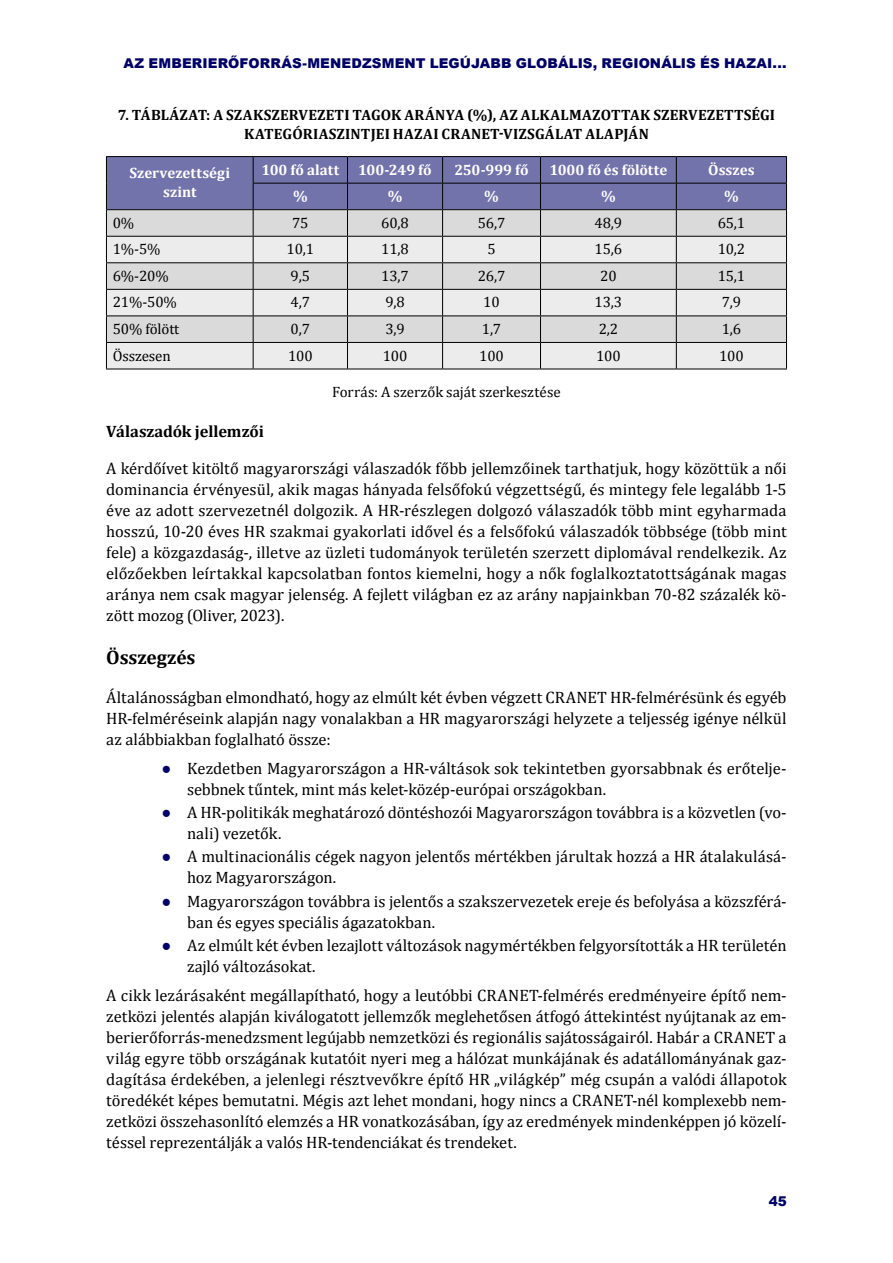
<style>
.page{position:relative;width:893px;height:1263px;background:#fff}
.page>*{position:absolute;margin:0;border:0;box-sizing:border-box;transform-origin:0 0}
.Alcím_1{font:700 19.5px "Cambria";letter-spacing:-.005em;color:#000}
.Főszöveg{font:16.5px/21px "Cambria";letter-spacing:-.005em;color:#000}
.Alcím_2{font:700 16.5px "Cambria";letter-spacing:-.01em;color:#000}
.Táblázat_SZÖVEG{font:15px "Cambria";letter-spacing:-.01em;color:#000}
.t1{font:700 15px/19px "Cambria";letter-spacing:.01em;color:#000;text-align:center}
.Táblázat_FEJ{font:700 15px/19px "Cambria";color:#fff;text-align:center}
.FORRÁS{font:15px "Cambria";color:#000}
.t2{font:900 13.5px "Arial";letter-spacing:.005em;color:#006}
.s1{font-family:"Times New Roman";color:#006}
</style>
<div class="page">
<hr style="left:106px;top:369px;width:147px;height:1px;background:#000">
<hr style="left:253px;top:369px;width:94px;height:1px;background:#000">
<hr style="left:347px;top:369px;width:96px;height:1px;background:#000">
<hr style="left:443px;top:369px;width:97px;height:1px;background:#000">
<hr style="left:540px;top:369px;width:136px;height:1px;background:#000">
<hr style="left:676px;top:369px;width:111px;height:1px;background:#000">
<hr style="left:253px;top:156px;width:94px;height:1px;background:#000">
<hr style="left:347px;top:156px;width:96px;height:1px;background:#000">
<hr style="left:443px;top:156px;width:97px;height:1px;background:#000">
<hr style="left:540px;top:156px;width:136px;height:1px;background:#000">
<hr style="left:676px;top:156px;width:111px;height:1px;background:#000">
<hr style="left:106px;top:156px;width:147px;height:1px;background:#000">
<svg style="left:106px;top:157px;width:681px;height:212px;background:#bdbdcb"></svg>
<hr style="left:106px;top:209px;width:147px;height:1px;background:#000">
<p class="t2" style="left:124px;top:53px;width:664px">AZ EMBERIERŐFORRÁS-MENEDZSMENT LEGÚJABB GLOBÁLIS, REGIONÁLIS ÉS HAZAI...</p>
<p class="t1" style="left:118px;top:105px;width:659px">7. TÁBLÁZAT: A SZAKSZERVEZETI TAGOK ARÁNYA (%), AZ ALKALMAZOTTAK SZERVEZETTSÉGI<br>KATEGÓRIASZINTJEI HAZAI CRANET-VIZSGÁLAT ALAPJÁN</p>
<p class="Táblázat_FEJ" style="left:129px;top:163px;width:102px">Szervezettségi szint</p>
<p class="Táblázat_FEJ" style="left:261px;top:160px;width:79px">100 fő alatt</p>
<p class="Táblázat_FEJ" style="left:358px;top:160px;width:75px">100-249 fő</p>
<p class="Táblázat_FEJ" style="left:454px;top:160px;width:76px">250-999 fő</p>
<p class="Táblázat_FEJ" style="left:549px;top:160px;width:119px">1000 fő és fölötte</p>
<p class="Táblázat_FEJ" style="left:708px;top:160px;width:48px">Összes</p>
<p class="Táblázat_FEJ" style="left:293px;top:186px;width:16px">%</p>
<p class="Táblázat_FEJ" style="left:388px;top:186px;width:16px">%</p>
<p class="Táblázat_FEJ" style="left:484px;top:186px;width:16px">%</p>
<p class="Táblázat_FEJ" style="left:601px;top:186px;width:16px">%</p>
<p class="Táblázat_FEJ" style="left:724px;top:186px;width:16px">%</p>
<p class="Táblázat_SZÖVEG" style="left:113px;top:214px;width:23px">0%</p>
<p class="Táblázat_SZÖVEG" style="left:292px;top:214px;width:18px">75</p>
<p class="Táblázat_SZÖVEG" style="left:381px;top:214px;width:29px">60,8</p>
<p class="Táblázat_SZÖVEG" style="left:478px;top:214px;width:29px">56,7</p>
<p class="Táblázat_SZÖVEG" style="left:595px;top:214px;width:29px">48,9</p>
<p class="Táblázat_SZÖVEG" style="left:718px;top:214px;width:29px">65,1</p>
<p class="Táblázat_SZÖVEG" style="left:113px;top:240px;width:49px">1%-5%</p>
<p class="Táblázat_SZÖVEG" style="left:287px;top:240px;width:29px">10,1</p>
<p class="Táblázat_SZÖVEG" style="left:381px;top:240px;width:29px">11,8</p>
<p class="Táblázat_SZÖVEG" style="left:487px;top:240px;width:10px">5</p>
<p class="Táblázat_SZÖVEG" style="left:595px;top:240px;width:29px">15,6</p>
<p class="Táblázat_SZÖVEG" style="left:718px;top:240px;width:29px">10,2</p>
<p class="Táblázat_SZÖVEG" style="left:113px;top:267px;width:57px">6%-20%</p>
<p class="Táblázat_SZÖVEG" style="left:291px;top:267px;width:21px">9,5</p>
<p class="Táblázat_SZÖVEG" style="left:381px;top:267px;width:29px">13,7</p>
<p class="Táblázat_SZÖVEG" style="left:478px;top:267px;width:29px">26,7</p>
<p class="Táblázat_SZÖVEG" style="left:600px;top:267px;width:18px">20</p>
<p class="Táblázat_SZÖVEG" style="left:718px;top:267px;width:29px">15,1</p>
<p class="Táblázat_SZÖVEG" style="left:113px;top:293px;width:66px">21%-50%</p>
<p class="Táblázat_SZÖVEG" style="left:291px;top:293px;width:21px">4,7</p>
<p class="Táblázat_SZÖVEG" style="left:385px;top:293px;width:21px">9,8</p>
<p class="Táblázat_SZÖVEG" style="left:483px;top:293px;width:18px">10</p>
<p class="Táblázat_SZÖVEG" style="left:595px;top:293px;width:29px">13,3</p>
<p class="Táblázat_SZÖVEG" style="left:722px;top:293px;width:21px">7,9</p>
<p class="Táblázat_SZÖVEG" style="left:113px;top:320px;width:68px">50% fölött</p>
<p class="Táblázat_SZÖVEG" style="left:291px;top:320px;width:21px">0,7</p>
<p class="Táblázat_SZÖVEG" style="left:385px;top:320px;width:21px">3,9</p>
<p class="Táblázat_SZÖVEG" style="left:482px;top:320px;width:21px">1,7</p>
<p class="Táblázat_SZÖVEG" style="left:599px;top:320px;width:21px">2,2</p>
<p class="Táblázat_SZÖVEG" style="left:722px;top:320px;width:21px">1,6</p>
<p class="Táblázat_SZÖVEG" style="left:113px;top:347px;width:59px">Összesen</p>
<p class="Táblázat_SZÖVEG" style="left:288px;top:347px;width:26px">100</p>
<p class="Táblázat_SZÖVEG" style="left:383px;top:347px;width:26px">100</p>
<p class="Táblázat_SZÖVEG" style="left:479px;top:347px;width:26px">100</p>
<p class="Táblázat_SZÖVEG" style="left:596px;top:347px;width:26px">100</p>
<p class="Táblázat_SZÖVEG" style="left:719px;top:347px;width:26px">100</p>
<p class="FORRÁS" style="left:332px;top:383px;width:230px">Forrás: A szerzők saját szerkesztése</p>
<p class="Alcím_2" style="left:106px;top:421px;width:159px">Válaszadók jellemzői</p>
<p class="Főszöveg" style="left:106px;top:458px;width:682px;text-align:justify">A kérdőívet kitöltő magyarországi válaszadók főbb jellemzőinek tarthatjuk, hogy közöttük a női dominancia érvényesül, akik magas hányada felsőfokú végzettségű, és mintegy fele legalább 1-5 éve az adott szervezetnél dolgozik. A HR-részlegen dolgozó válaszadók több mint egyharmada hosszú, 10-20 éves HR szakmai gyakorlati idővel és a felsőfokú válaszadók többsége (több mint fele) a közgazdaság-, illetve az üzleti tudományok területén szerzett diplomával rendelkezik. Az előzőekben leírtakkal kapcsolatban fontos kiemelni, hogy a nők foglalkoztatottságának magas aránya nem csak magyar jelenség. A fejlett világban ez az arány napjainkban 70-82 százalék kö&shy;zött mozog (Oliver, 2023).</p>
<p class="Alcím_1" style="left:106px;top:645px;width:91px">Összegzés</p>
<p class="Főszöveg" style="left:106px;top:686px;width:682px;text-align:justify">Általánosságban elmondható, hogy az elmúlt két évben végzett CRANET HR-felmérésünk és egyéb HR-felméréseink alapján nagy vonalakban a HR magyarországi helyzete a teljesség igénye nélkül az alábbiakban foglalható össze:</p>
<p class="Főszöveg" style="left:187px;top:758px;width:601px;text-indent:-26px"><span class="s1">●</span> Kezdetben Magyarországon a HR-váltások sok tekintetben gyorsabbnak és erőtelje&shy;sebbnek tűntek, mint más kelet-közép-európai országokban.</p>
<p class="Főszöveg" style="left:187px;top:802px;width:601px;text-indent:-26px"><span class="s1">●</span> A HR-politikák meghatározó döntéshozói Magyarországon továbbra is a közvetlen (vo&shy;nali) vezetők.</p>
<p class="Főszöveg" style="left:187px;top:846px;width:601px;text-indent:-26px"><span class="s1">●</span> A multinacionális cégek nagyon jelentős mértékben járultak hozzá a HR átalakulásá&shy;hoz Magyarországon.</p>
<p class="Főszöveg" style="left:187px;top:890px;width:601px;text-indent:-26px"><span class="s1">●</span> Magyarországon továbbra is jelentős a szakszervezetek ereje és befolyása a közszférá&shy;ban és egyes speciális ágazatokban.</p>
<p class="Főszöveg" style="left:187px;top:934px;width:601px;text-indent:-26px"><span class="s1">●</span> Az elmúlt két évben lezajlott változások nagymértékben felgyorsították a HR területén zajló változásokat.</p>
<p class="Főszöveg" style="left:106px;top:985px;width:682px;text-align:justify">A cikk lezárásaként megállapítható, hogy a leutóbbi CRANET-felmérés eredményeire építő nem&shy;zetközi jelentés alapján kiválogatott jellemzők meglehetősen átfogó áttekintést nyújtanak az em&shy;berierőforrás-menedzsment legújabb nemzetközi és regionális sajátosságairól. Habár a CRANET a világ egyre több országának kutatóit nyeri meg a hálózat munkájának és adatállományának gaz&shy;dagítása érdekében, a jelenlegi résztvevőkre építő HR „világkép” még csupán a valódi állapotok töredékét képes bemutatni. Mégis azt lehet mondani, hogy nincs a CRANET-nél komplexebb nem&shy;zetközi összehasonlító elemzés a HR vonatkozásában, így az eredmények mindenképpen jó közelí&shy;téssel reprezentálják a valós HR-tendenciákat és trendeket.</p>
<p class="t2" style="left:769px;top:1191px;width:20px">45</p>
</div>
